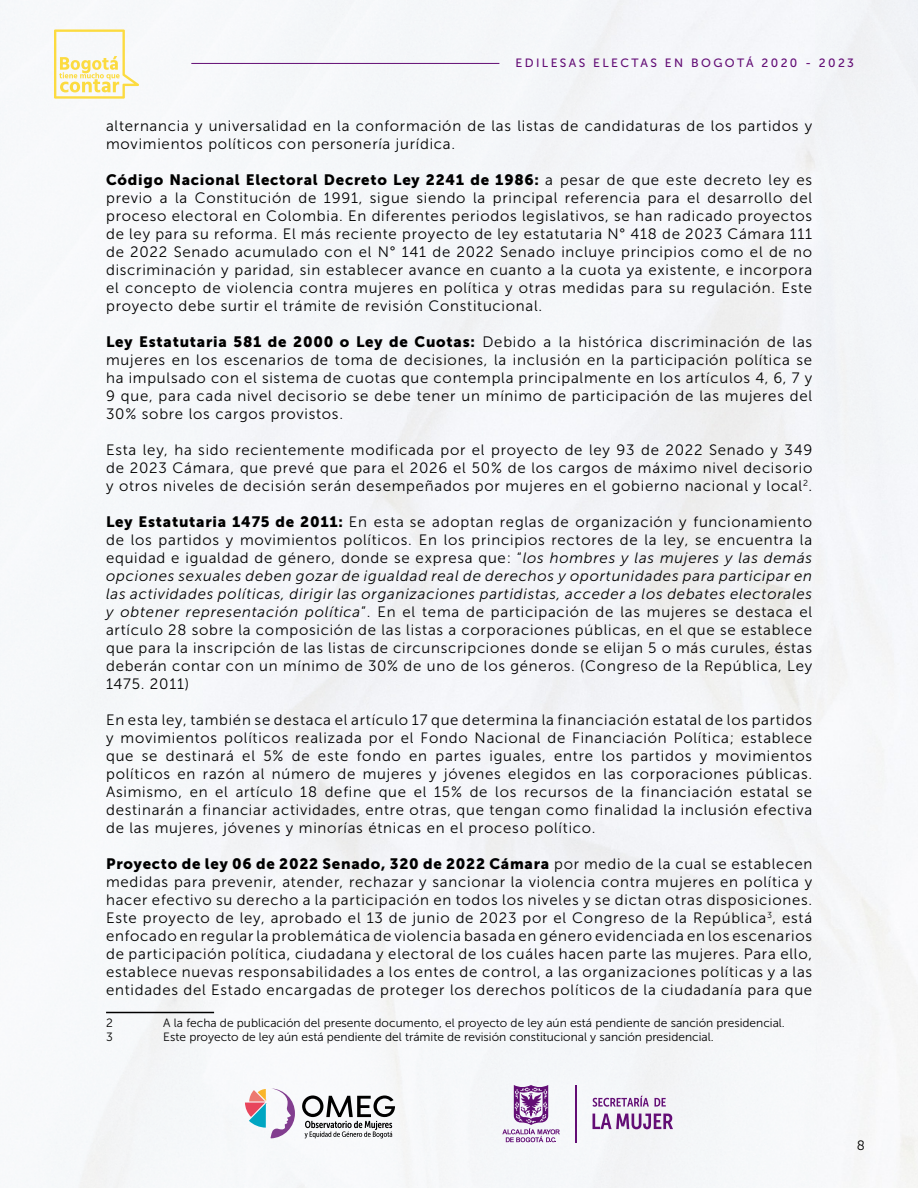
<style>
.page{position:relative;width:918px;height:1188px;background:#fff}
.page>*{position:absolute;margin:0;border:0;box-sizing:border-box;transform-origin:0 0}
.t1{font:15px/18px "Museo Sans 300";letter-spacing:.05em;color:#000;text-align:justify}
.t2{font:15px "Museo Sans 900";letter-spacing:.05em;color:#000}
.t3{font:13.5px "Museo Sans 300";color:#000}
.t4{font:12px "Museo Sans 300";color:#000}
.t5{font:12px "Museo Sans 500";letter-spacing:.2em;color:#630d75}
.s1{font-family:"Museo Sans 300"}
.s2{font-family:"Museo Sans 900"}
.s3{font-style:italic}
</style>
<div class="page">
<div style="left:0;top:0;width:816px;height:1188px;background:#f5f6f9"></div>
<hr style="left:576px;top:1085px;width:1px;height:57px;background:#630d75">
<svg style="left:502px;top:1085px;width:58px;height:57px"></svg>
<svg style="left:593px;top:1114px;width:80px;height:15px"></svg>
<svg style="left:593px;top:1096px;width:73px;height:11px"></svg>
<svg style="left:302px;top:1095px;width:93px;height:43px"></svg>
<svg style="left:245px;top:1088px;width:50px;height:50px"></svg>
<svg style="left:54px;top:29px;width:85px;height:70px"></svg>
<hr style="left:191px;top:63px;width:308px;height:1px;background:#630d75">
<hr style="left:106px;top:1012px;width:108px;height:1px;background:#000">
<p class="t5" style="left:515px;top:56px;width:340px">EDILESAS ELECTAS EN BOGOTÁ 2020 - 2023</p>
<p class="t1" style="left:106px;top:117px;width:708px">alternancia y universalidad en la conformación de las listas de candidaturas de los partidos y movimientos políticos con personería jurídica.</p>
<p class="t2" style="left:106px;top:171px;width:708px">Código Nacional Electoral Decreto Ley 2241 de 1986: <span class="s1">a pesar de que este decreto ley es</span></p>
<p class="t1" style="left:106px;top:189px;width:708px">previo a la Constitución de 1991, sigue siendo la principal referencia para el desarrollo del proceso electoral en Colombia. En diferentes periodos legislativos, se han radicado proyectos de ley para su reforma. El más reciente proyecto de ley estatutaria N° 418 de 2023 Cámara 111 de 2022 Senado acumulado con el N° 141 de 2022 Senado incluye principios como el de no discriminación y paridad, sin establecer avance en cuanto a la cuota ya existente, e incorpora el concepto de violencia contra mujeres en política y otras medidas para su regulación. Este proyecto debe surtir el trámite de revisión Constitucional.</p>
<p class="t1" style="left:106px;top:333px;width:708px"><span class="s2">Ley Estatutaria 581 de 2000 o Ley de Cuotas:</span> Debido a la histórica discriminación de las mujeres en los escenarios de toma de decisiones, la inclusión en la participación política se ha impulsado con el sistema de cuotas que contempla principalmente en los artículos 4, 6, 7 y 9 que, para cada nivel decisorio se debe tener un mínimo de participación de las mujeres del 30% sobre los cargos provistos.</p>
<p class="t1" style="left:106px;top:441px;width:708px">Esta ley, ha sido recientemente modificada por el proyecto de ley 93 de 2022 Senado y 349 de 2023 Cámara, que prevé que para el 2026 el 50% de los cargos de máximo nivel decisorio y otros niveles de decisión serán desempeñados por mujeres en el gobierno nacional y local<sup>2</sup>.</p>
<p class="t1" style="left:106px;top:513px;width:708px"><span class="s2">Ley Estatutaria 1475 de 2011:</span> En esta se adoptan reglas de organización y funcionamiento de los partidos y movimientos políticos. En los principios rectores de la ley, se encuentra la equidad e igualdad de género, donde se expresa que: “<span class="s3">los hombres y las mujeres y las demás opciones sexuales deben gozar de igualdad real de derechos y oportunidades para participar en las actividades políticas, dirigir las organizaciones partidistas, acceder a los debates electorales y obtener representación política</span>”. En el tema de participación de las mujeres se destaca el artículo 28 sobre la composición de las listas a corporaciones públicas, en el que se establece que para la inscripción de las listas de circunscripciones donde se elijan 5 o más curules, éstas deberán contar con un mínimo de 30% de uno de los géneros. (Congreso de la República, Ley 1475. 2011)</p>
<p class="t1" style="left:106px;top:711px;width:708px">En esta ley, también se destaca el artículo 17 que determina la financiación estatal de los partidos y movimientos políticos realizada por el Fondo Nacional de Financiación Política; establece que se destinará el 5% de este fondo en partes iguales, entre los partidos y movimientos políticos en razón al número de mujeres y jóvenes elegidos en las corporaciones públicas.<br>Asimismo, en el artículo 18 define que el 15% de los recursos de la financiación estatal se destinarán a financiar actividades, entre otras, que tengan como finalidad la inclusión efectiva de las mujeres, jóvenes y minorías étnicas en el proceso político.</p>
<p class="t2" style="left:106px;top:855px;width:708px">Proyecto de ley 06 de 2022 Senado, 320 de 2022 Cámara <span class="s1">por medio de la cual se establecen</span></p>
<p class="t1" style="left:106px;top:873px;width:708px">medidas para prevenir, atender, rechazar y sancionar la violencia contra mujeres en política y hacer efectivo su derecho a la participación en todos los niveles y se dictan otras disposiciones.<br>Este proyecto de ley, aprobado el 13 de junio de 2023 por el Congreso de la República<sup>3</sup>, está enfocado en regular la problemática de violencia basada en género evidenciada en los escenarios de participación política, ciudadana y electoral de los cuáles hacen parte las mujeres. Para ello, establece nuevas responsabilidades a los entes de control, a las organizaciones políticas y a las entidades del Estado encargadas de proteger los derechos políticos de la ciudadanía para que</p>
<p class="t4" style="left:106px;top:1016px;width:8px">2</p>
<p class="t4" style="left:163px;top:1016px;width:623px">A la fecha de publicación del presente documento, el proyecto de ley aún está pendiente de sanción presidencial.</p>
<p class="t4" style="left:106px;top:1031px;width:8px">3</p>
<p class="t4" style="left:163px;top:1031px;width:552px">Este proyecto de ley aún está pendiente del trámite de revisión constitucional y sanción presidencial.</p>
<p class="t3" style="left:857px;top:1138px;width:10px">8</p>
</div>
